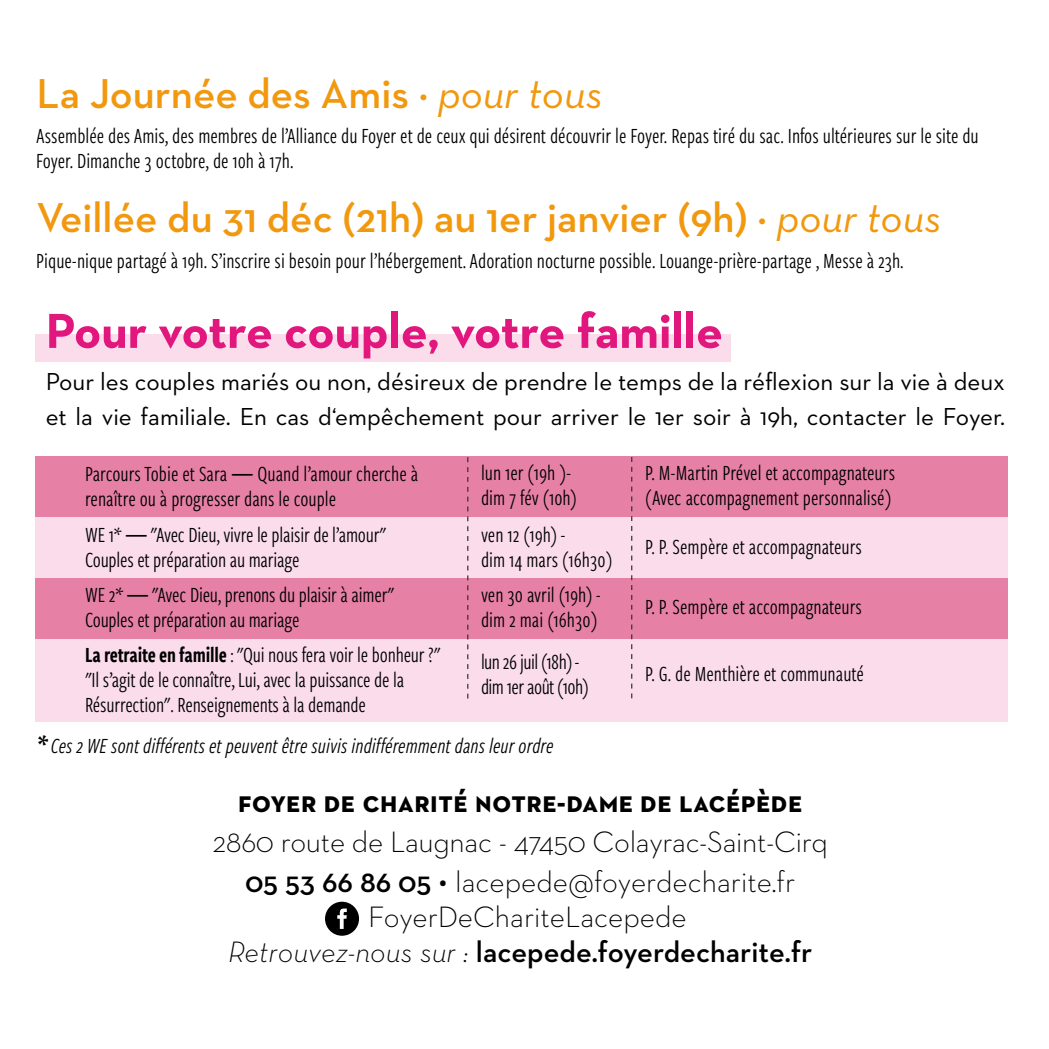
<style>
.page{position:relative;width:1049px;height:1049px;background:#fff}
.page>*{position:absolute;margin:0;border:0;box-sizing:border-box;transform-origin:0 0}
.t1{font:700 50px "Neutraface 2 Text";color:#e1177e}
.t2{font:600 42.5px "Neutraface 2 Text";color:#f1980e}
.t3{font:300 30px/40px "Neutraface 2 Text";letter-spacing:-.01em;color:#000;text-align:center}
.t4{font:600 30px/35px "Neutraface 2 Text";color:#000;text-align:center}
.t5{font:700 30px "Neutraface 2 Text";letter-spacing:.01em;color:#000}
.t6{font:25px/35px "Neutraface 2 Text";color:#000}
.t7{font:22.5px/25px "Freight Sans Cmp Pro";color:#000}
.t8{font:italic 22.5px "Freight Sans Cmp Pro";color:#000}
.t9{font:22.5px/25px "Freight Sans Cmp Pro";letter-spacing:-.025em;color:#000}
.s1{font-family:"Neutra Text";font-weight:400;font-style:italic}
.s2{font-family:"Open Sans"}
.s3{font-family:"Freight Sans Cmp Pro Semi"}
.s4{font-family:"Freight Sans Cmp Pro Semi";font-size:27.5px}
.s5{font-weight:600}
.s6{font-family:"Roboto"}
.s7{font-weight:300}
.s8{font-family:"Neutra Text";font-weight:300;font-style:italic}
</style>
<div class="page">
<div style="left:35px;top:334px;width:696px;height:27px;background:#fadceb"></div>
<div style="left:35px;top:518px;width:973px;height:60px;background:#fadceb"></div>
<div style="left:35px;top:638px;width:973px;height:84px;background:#fadceb"></div>
<div style="left:35px;top:578px;width:973px;height:60px;background:#e680a4"></div>
<div style="left:35px;top:456px;width:973px;height:60px;background:#e680a4"></div>
<svg style="left:467px;top:457px;width:1px;height:241px"></svg>
<svg style="left:631px;top:457px;width:1px;height:241px"></svg>
<svg style="left:325px;top:902px;width:34px;height:34px"></svg>
<h2 class="t2" style="left:37px;top:66px;width:568px">La Journée des Amis · <span class="s1">pour tous</span></h2>
<p class="t7" style="left:36px;top:122px;width:944px">Assemblée des Amis, des membres de l’Alliance du Foyer et de ceux qui désirent découvrir le Foyer. Repas tiré du sac. Infos ultérieures sur le site du<br>Foyer. Dimanche 3 octobre, de 10h à 17h.</p>
<h2 class="t2" style="left:37px;top:191px;width:906px">Veillée du 31 déc (21h) au 1er janvier (9h) · <span class="s1">pour tous</span></h2>
<p class="t7" style="left:36px;top:247px;width:869px">Pique-nique partagé à 19h. S’inscrire si besoin pour l’hébergement. Adoration nocturne possible. Louange-prière-partage , Messe à 23h.</p>
<h1 class="t1" style="left:46px;top:299px;width:679px">Pour votre couple, votre famille</h1>
<p class="t6" style="left:46px;top:364px;width:961px">Pour les couples mariés ou non, désireux de prendre le temps de la réflexion sur la vie à deux et la vie familiale. En cas d‘empêchement pour arriver le 1er soir à 19h, contacter le Foyer.</p>
<p class="t7" style="left:85px;top:460px;width:335px">Parcours Tobie et Sara <span class="s2">―</span> Quand l’amour cherche à renaître ou à progresser dans le couple</p>
<p class="t7" style="left:85px;top:521px;width:302px">WE 1* <span class="s2">―</span> "Avec Dieu, vivre le plaisir de l’amour"<br>Couples et préparation au mariage</p>
<p class="t7" style="left:85px;top:582px;width:310px">WE 2* <span class="s2">―</span> "Avec Dieu, prenons du plaisir à aimer"<br>Couples et préparation au mariage</p>
<p class="t7" style="left:85px;top:641px;width:357px"><span class="s3">La retraite en famille</span> : "Qui nous fera voir le bonheur ?" "Il s’agit de le connaître, Lui, avec la puissance de la<br>Résurrection". Renseignements à la demande</p>
<p class="t7" style="left:481px;top:459px;width:97px">lun 1er (19h )- dim 7 fév (10h)</p>
<p class="t7" style="left:481px;top:521px;width:133px">ven 12 (19h) -<br>dim 14 mars (16h30)</p>
<p class="t7" style="left:481px;top:581px;width:121px">ven 30 avril (19h) - dim 2 mai (16h30)</p>
<p class="t9" style="left:481px;top:649px;width:109px">lun 26 juil (18h) - dim 1er août (10h)</p>
<p class="t8" style="left:37px;top:731px;width:519px"><span class="s4">*</span> Ces 2 WE sont différents et peuvent être suivis indifféremment dans leur ordre</p>
<p class="t7" style="left:645px;top:459px;width:251px">P. M-Martin Prével et accompagnateurs (Avec accompagnement personnalisé)</p>
<p class="t7" style="left:645px;top:533px;width:218px">P. P. Sempère et accompagnateurs</p>
<p class="t7" style="left:645px;top:593px;width:218px">P. P. Sempère et accompagnateurs</p>
<p class="t7" style="left:645px;top:660px;width:220px">P. G. de Menthière et communauté</p>
<h3 class="t5" style="left:238px;top:782px;width:566px">foyer de charité notre-dame de lacépède</h3>
<h3 class="t3" style="left:213px;top:821px;width:617px">2860 route de Laugnac - 47450 Colayrac-Saint-Cirq<br><span class="s5">05 53 66 86 05</span> <span class="s6">•</span> lacepede@foyerdecharite.fr</h3>
<h3 class="t4" style="left:228px;top:899px;width:586px"><span class="s7">FoyerDeChariteLacepede<br></span><span class="s8">Retrouvez-nous sur :</span> lacepede.foyerdecharite.fr</h3>
</div>
